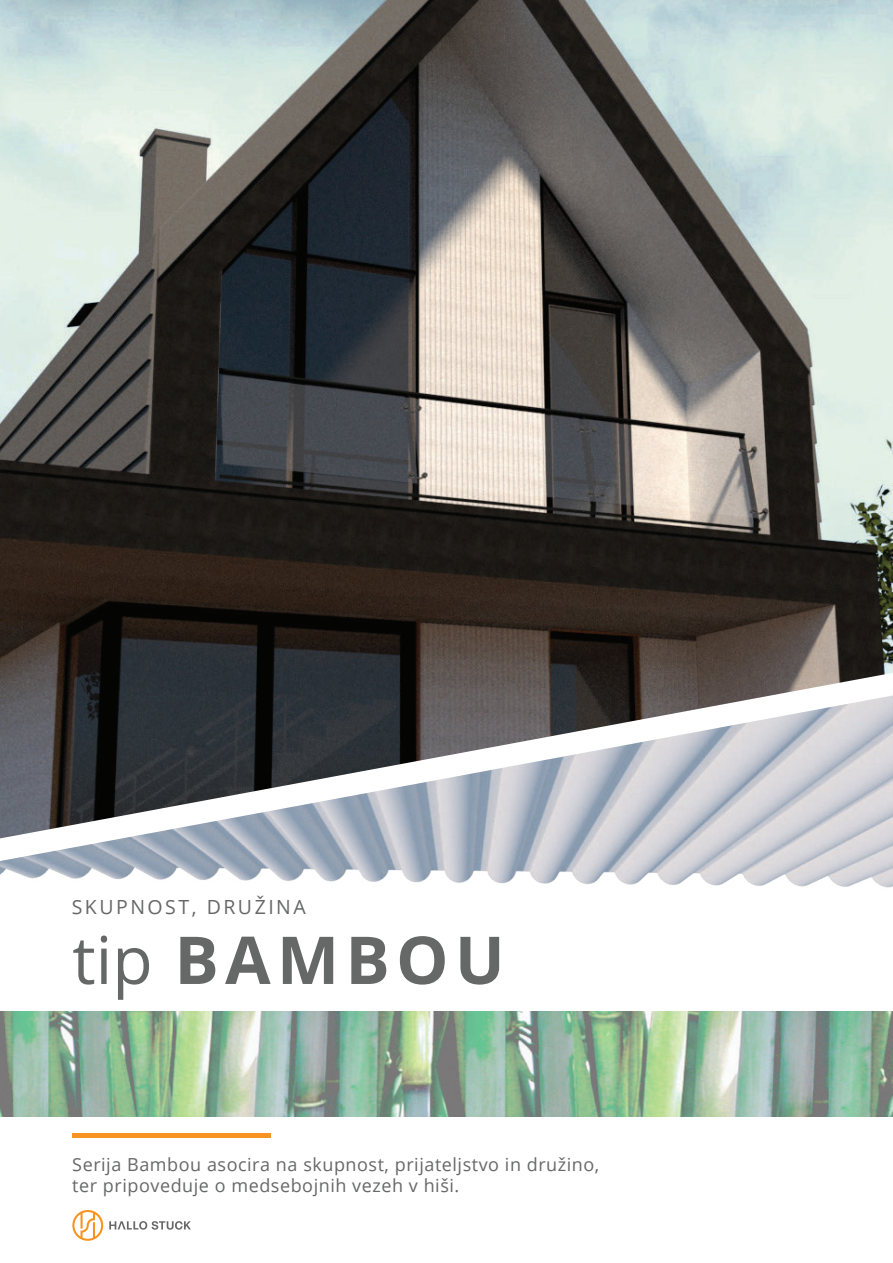
<style>
.page{position:relative;width:893px;height:1263px;background:#fff}
.page>*{position:absolute;margin:0;border:0;box-sizing:border-box;transform-origin:0 0}
.t1{font:700 66px "Open Sans";letter-spacing:.095em;color:#666767}
.t2{font:19.5px "Open Sans";letter-spacing:.13em;color:#666767}
.t3{font:18px/21.6px "Open Sans";letter-spacing:.03em;color:#666767}
.s1{font-weight:400}
</style>
<div class="page">
<img style="left:0;top:838px;width:893px;height:50px">
<img style="left:0;top:0;width:893px;height:838px">
<div style="left:72px;top:1133px;width:198px;height:5px;background:#f79321"></div>
<img style="left:0;top:1012px;width:893px;height:105px">
<svg style="left:72px;top:1210px;width:31px;height:31px"></svg>
<svg style="left:109px;top:1221px;width:82px;height:9px"></svg>
<p class="t2" style="left:72px;top:894px;width:236px">SKUPNOST, DRUŽINA</p>
<h1 class="t1" style="left:72px;top:922px;width:434px"><span class="s1">tip</span> BAMBOU</h1>
<p class="t3" style="left:72px;top:1153px;width:529px">Serija Bambou asocira na skupnost, prijateljstvo in družino, ter pripoveduje o medsebojnih vezeh v hiši.</p>
</div>
